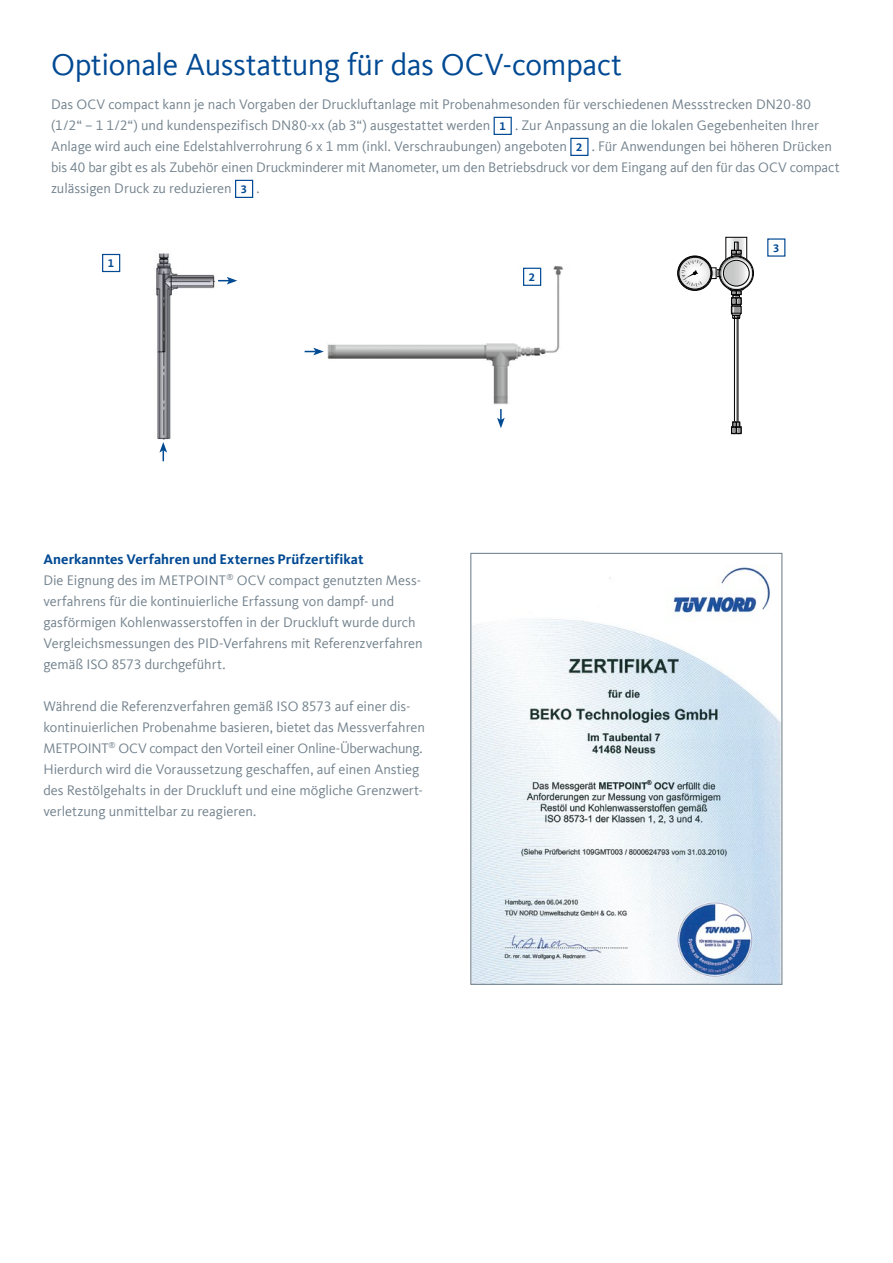
<style>
.page{position:relative;width:893px;height:1263px;background:#fff}
.page>*{position:absolute;margin:0;border:0;box-sizing:border-box;transform-origin:0 0}
.t1{font:31.5px "Kievit Offc Pro";letter-spacing:-.015em;color:#004993}
.t2{font:14.25px/21px "Kievit Offc Pro";letter-spacing:-.005em;color:#73828d}
.t3{font:700 11.4px "Kievit Offc Pro";color:#004993}
.s1{font-weight:700;font-size:11.4px;color:#004993}
.s2{font-weight:700;color:#004993}
</style>
<div class="page">
<div style="left:494px;top:117px;width:18px;height:18px;border:1px solid #004993"></div>
<div style="left:570px;top:138px;width:18px;height:18px;border:1px solid #004993"></div>
<div style="left:235px;top:180px;width:18px;height:18px;border:1px solid #004993"></div>
<img style="left:327px;top:266px;width:236px;height:139px">
<svg style="left:497px;top:409px;width:8px;height:19px"></svg>
<svg style="left:305px;top:348px;width:19px;height:7px"></svg>
<img style="left:102px;top:253px;width:126px;height:186px">
<svg style="left:159px;top:442px;width:8px;height:19px"></svg>
<svg style="left:218px;top:277px;width:19px;height:7px"></svg>
<svg style="left:728px;top:239px;width:17px;height:19px"></svg>
<div style="left:726px;top:237px;width:21px;height:28px;border:1px solid #000"></div>
<div style="left:734px;top:242px;width:4px;height:23px;border:1px solid #000"></div>
<svg style="left:712px;top:268px;width:8px;height:11px"></svg>
<div style="left:709px;top:268px;width:7px;height:11px;border:1px solid #000"></div>
<svg style="left:678px;top:256px;width:34px;height:34px"></svg>
<div style="left:678px;top:256px;width:34px;height:34px;border:1px solid #000;border-radius:50%"></div>
<svg style="left:727px;top:288px;width:17px;height:146px"></svg>
<svg style="left:731px;top:250px;width:10px;height:6px"></svg>
<svg style="left:719px;top:256px;width:34px;height:34px"></svg>
<div style="left:719px;top:256px;width:35px;height:34px;border:1px solid #000;border-radius:50%"></div>
<svg style="left:720px;top:257px;width:33px;height:33px"></svg>
<div style="left:720px;top:257px;width:33px;height:33px;border:1px solid #000;border-radius:50%"></div>
<svg style="left:721px;top:258px;width:31px;height:31px"></svg>
<svg style="left:723px;top:260px;width:26px;height:26px"></svg>
<div style="left:723px;top:260px;width:26px;height:26px;border:1px solid #000;border-radius:50%"></div>
<svg style="left:679px;top:257px;width:32px;height:32px"></svg>
<div style="left:679px;top:257px;width:32px;height:32px;border:1px solid #000;border-radius:50%"></div>
<div style="left:103px;top:254px;width:17px;height:17px;background:#fff"></div>
<div style="left:102px;top:254px;width:18px;height:18px;border:1px solid #004993"></div>
<div style="left:524px;top:268px;width:17px;height:17px;background:#fff"></div>
<div style="left:523px;top:268px;width:18px;height:18px;border:1px solid #004993"></div>
<img style="left:472px;top:567px;width:308px;height:416px">
<div style="left:470px;top:553px;width:312px;height:432px;border:1px solid #73828d"></div>
<svg style="left:682px;top:260px;width:21px;height:26px"></svg>
<h1 class="t1" style="left:51px;top:46px;width:573px">Optionale Ausstattung für das OCV-compact</h1>
<p class="t2" style="left:51px;top:94px;width:790px">Das OCV compact kann je nach Vorgaben der Druckluftanlage mit Probenahmesonden für verschiedenen Messstrecken DN20-80 (1/2“ – 1 1/2“) und kundenspezifisch DN80-xx (ab 3“) ausgestattet werden <span class="s1">1</span> . Zur Anpassung an die lokalen Gegebenheiten Ihrer Anlage wird auch eine Edelstahlverrohrung 6 x 1 mm (inkl. Verschraubungen) angeboten <span class="s1">2</span> . Für Anwendungen bei höheren Drücken bis 40 bar gibt es als Zubehör einen Druckminderer mit Manometer, um den Betriebsdruck vor dem Eingang auf den für das OCV compact zulässigen Druck zu reduzieren <span class="s1">3</span> .</p>
<p class="t3" style="left:108px;top:257px;width:8px">1</p>
<p class="t3" style="left:529px;top:270px;width:8px">2</p>
<p class="t2" style="left:43px;top:548px;width:381px"><span class="s2">Anerkanntes Verfahren und Externes Prüfzertifikat<br></span>Die Eignung des im METPOINT<sup>®</sup> OCV compact genutzten Mess&shy;verfahrens für die kontinuierliche Erfassung von dampf- und gasförmigen Kohlenwasserstoffen in der Druckluft wurde durch Vergleichsmessungen des PID-Verfahrens mit Referenzverfahren gemäß ISO 8573 durchgeführt.</p>
<p class="t2" style="left:43px;top:695px;width:383px">Während die Referenzverfahren gemäß ISO 8573 auf einer dis&shy;kontinuierlichen Probenahme basieren, bietet das Messverfahren METPOINT <sup>®</sup> OCV compact den Vorteil einer Online-Überwachung.<br>Hierdurch wird die Voraussetzung geschaffen, auf einen Anstieg des Restölgehalts in der Druckluft und eine mögliche Grenzwert&shy;verletzung unmittelbar zu reagieren.</p>
<p class="t3" style="left:773px;top:241px;width:8px">3</p>
</div>
